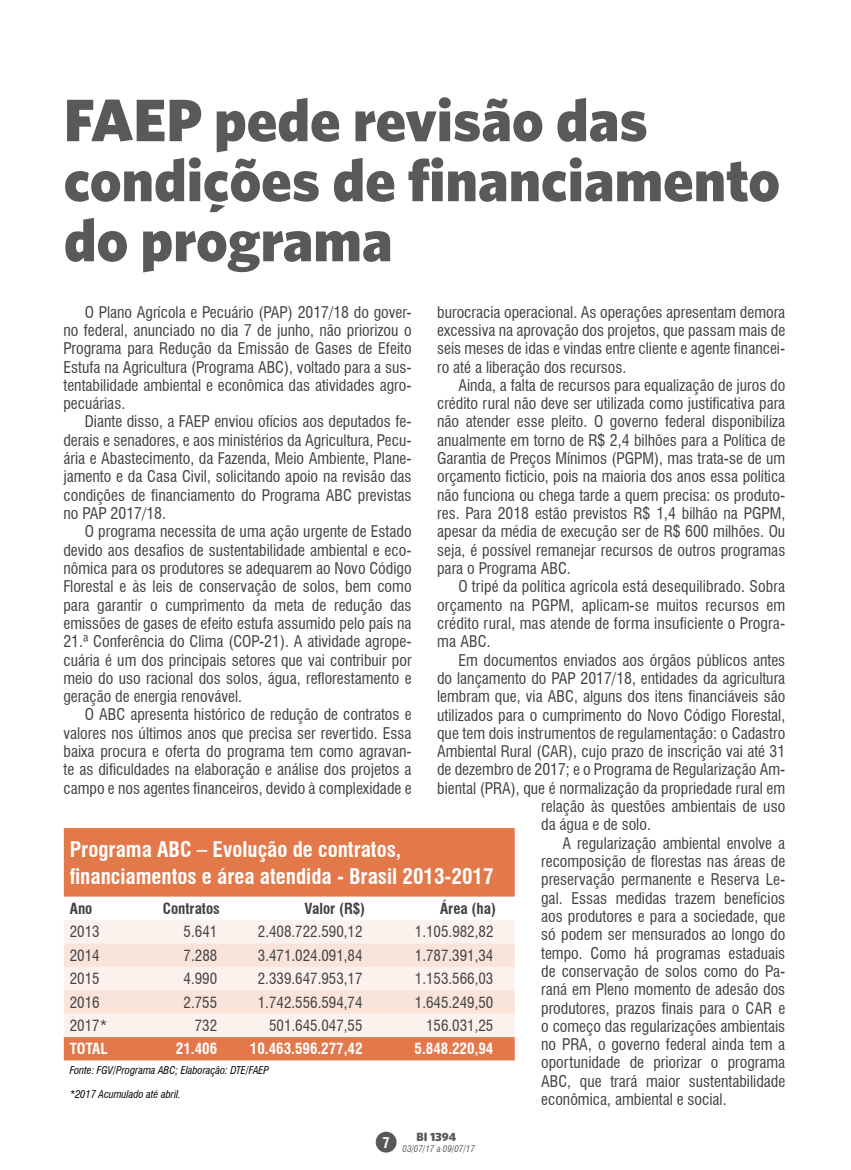
<style>
.page{position:relative;width:851px;height:1170px;background:#fff}
.page>*{position:absolute;margin:0;border:0;box-sizing:border-box;transform-origin:0 0}
.t1{font:900 60px/60px "Whitney HTF";color:#58595b}
.t2{font:700 condensed 21px/27px "Swiss 721 BT";color:#fff}
.t3{font:condensed 15.75px/18.3px "Swiss 721 BT";color:#414042;text-align:justify}
.t4{font:condensed 15px "Swiss 721 BT";color:#414042}
.t5{font:700 condensed 15px "Swiss 721 BT";color:#fff}
.t6{font:700 condensed 15px "Swiss 721 BT";color:#414042}
.t7{font:700 condensed 14.4px "Swiss 721 BT";color:#fff}
.t8{font:900 12px "Whitney HTF";color:#58595b}
.t9{font:italic condensed 10.5px "Swiss 721 BT";color:#000}
.t10{font:italic condensed 9px "Swiss 721 BT";color:#58595b}
</style>
<div class="page">
<div style="left:375px;top:1131px;width:21px;height:21px;background:#58595b;border-radius:50%"></div>
<svg style="left:64px;top:828px;width:450px;height:232px;fill:#e3784a"></svg>
<div style="left:64px;top:919px;width:450px;height:117px;background:#fcf1ed"></div>
<svg style="left:64px;top:943px;width:450px;height:70px;background:#fae8e1"></svg>
<h1 class="t1" style="left:64px;top:88px;width:717px">FAEP pede revisão das condições de financiamento do programa</h1>
<p class="t3" style="left:63px;top:303px;width:349px;text-indent:21px">O Plano Agrícola e Pecuário (PAP) 2017/18 do gover&shy;no federal, anunciado no dia 7 de junho, não priorizou o Programa para Redução da Emissão de Gases de Efeito Estufa na Agricultura (Programa ABC), voltado para a sus&shy;tentabilidade ambiental e econômica das atividades agro&shy;pecuárias.</p>
<p class="t3" style="left:63px;top:412px;width:349px;text-indent:21px">Diante disso, a FAEP enviou ofícios aos deputados fe&shy;derais e senadores, e aos ministérios da Agricultura, Pecu&shy;ária e Abastecimento, da Fazenda, Meio Ambiente, Plane&shy;jamento e da Casa Civil, solicitando apoio na revisão das condições de financiamento do Programa ABC previstas no PAP 2017/18.</p>
<p class="t3" style="left:63px;top:522px;width:349px;text-indent:21px">O programa necessita de uma ação urgente de Estado devido aos desafios de sustentabilidade ambiental e eco&shy;nômica para os produtores se adequarem ao Novo Código Florestal e às leis de conservação de solos, bem como para garantir o cumprimento da meta de redução das emissões de gases de efeito estufa assumido pelo país na 21.ª Conferência do Clima (COP-21). A atividade agrope&shy;cuária é um dos principais setores que vai contribuir por meio do uso racional dos solos, água, reflorestamento e geração de energia renovável.</p>
<p class="t3" style="left:63px;top:705px;width:349px;text-indent:21px">O ABC apresenta histórico de redução de contratos e valores nos últimos anos que precisa ser revertido. Essa baixa procura e oferta do programa tem como agravan&shy;te as dificuldades na elaboração e análise dos projetos a campo e nos agentes financeiros, devido à complexidade e</p>
<p class="t3" style="left:437px;top:303px;width:349px">burocracia operacional. As operações apresentam demora excessiva na aprovação dos projetos, que passam mais de seis meses de idas e vindas entre cliente e agente financei&shy;ro até a liberação dos recursos.</p>
<p class="t3" style="left:437px;top:376px;width:349px;text-indent:21px">Ainda, a falta de recursos para equalização de juros do crédito rural não deve ser utilizada como justificativa para não atender esse pleito. O governo federal disponibiliza anualmente em torno de R$ 2,4 bilhões para a Política de Garantia de Preços Mínimos (PGPM), mas trata-se de um orçamento fictício, pois na maioria dos anos essa política não funciona ou chega tarde a quem precisa: os produto&shy;res. Para 2018 estão previstos R$ 1,4 bilhão na PGPM, apesar da média de execução ser de R$ 600 milhões. Ou seja, é possível remanejar recursos de outros programas para o Programa ABC.</p>
<p class="t3" style="left:437px;top:577px;width:349px;text-indent:21px">O tripé da política agrícola está desequilibrado. Sobra orçamento na PGPM, aplicam-se muitos recursos em crédito rural, mas atende de forma insuficiente o Progra&shy;ma ABC.</p>
<p class="t3" style="left:458px;top:650px;width:328px">Em documentos enviados aos órgãos públicos antes</p>
<p class="t3" style="left:437px;top:669px;width:349px">do lançamento do PAP 2017/18, entidades da agricultura</p>
<p class="t3" style="left:437px;top:687px;width:349px">lembram que, via ABC, alguns dos itens financiáveis são</p>
<p class="t3" style="left:437px;top:705px;width:349px">utilizados para o cumprimento do Novo Código Florestal,</p>
<p class="t3" style="left:437px;top:723px;width:349px">que tem dois instrumentos de regulamentação: o Cadastro</p>
<p class="t3" style="left:437px;top:742px;width:349px">Ambiental Rural (CAR), cujo prazo de inscrição vai até 31</p>
<p class="t3" style="left:437px;top:760px;width:349px">de dezembro de 2017; e o Programa de Regularização Am-</p>
<p class="t3" style="left:437px;top:778px;width:349px">biental (PRA), que é normalização da propriedade rural em</p>
<p class="t3" style="left:541px;top:797px;width:245px">relação às questões ambientais de uso</p>
<p class="t3" style="left:541px;top:815px;width:111px">da água e de solo.</p>
<p class="t3" style="left:562px;top:833px;width:224px">A regularização ambiental envolve a</p>
<p class="t3" style="left:541px;top:852px;width:245px">recomposição de florestas nas áreas de</p>
<p class="t3" style="left:541px;top:870px;width:245px">preservação permanente e Reserva Le-</p>
<p class="t3" style="left:541px;top:888px;width:245px">gal. Essas medidas trazem benefícios</p>
<p class="t3" style="left:541px;top:907px;width:245px">aos produtores e para a sociedade, que</p>
<p class="t3" style="left:541px;top:925px;width:245px">só podem ser mensurados ao longo do</p>
<p class="t3" style="left:541px;top:943px;width:245px">tempo. Como há programas estaduais</p>
<p class="t3" style="left:541px;top:961px;width:245px">de conservação de solos como do Pa-</p>
<p class="t3" style="left:541px;top:980px;width:245px">raná em Pleno momento de adesão dos</p>
<p class="t3" style="left:541px;top:998px;width:245px">produtores, prazos finais para o CAR e</p>
<p class="t3" style="left:541px;top:1016px;width:245px">o começo das regularizações ambientais</p>
<p class="t3" style="left:541px;top:1035px;width:245px">no PRA, o governo federal ainda tem a</p>
<p class="t3" style="left:541px;top:1053px;width:245px">oportunidade de priorizar o programa</p>
<p class="t3" style="left:541px;top:1071px;width:245px">ABC, que trará maior sustentabilidade</p>
<p class="t3" style="left:541px;top:1090px;width:187px">econômica, ambiental e social.</p>
<h2 class="t2" style="left:70px;top:835px;width:425px">Programa ABC – Evolução de contratos, financiamentos e área atendida - Brasil 2013-2017</h2>
<p class="t6" style="left:70px;top:899px;width:24px">Ano</p>
<p class="t6" style="left:163px;top:899px;width:58px">Contratos</p>
<p class="t6" style="left:304px;top:899px;width:62px">Valor (R$)</p>
<p class="t6" style="left:440px;top:899px;width:57px">Área (ha)</p>
<p class="t4" style="left:70px;top:922px;width:31px">2013</p>
<p class="t4" style="left:184px;top:922px;width:35px">5.641</p>
<p class="t4" style="left:258px;top:922px;width:106px">2.408.722.590,12</p>
<p class="t4" style="left:415px;top:922px;width:80px">1.105.982,82</p>
<p class="t4" style="left:70px;top:946px;width:31px">2014</p>
<p class="t4" style="left:184px;top:946px;width:35px">7.288</p>
<p class="t4" style="left:258px;top:946px;width:106px">3.471.024.091,84</p>
<p class="t4" style="left:415px;top:946px;width:80px">1.787.391,34</p>
<p class="t4" style="left:70px;top:969px;width:31px">2015</p>
<p class="t4" style="left:183px;top:969px;width:35px">4.990</p>
<p class="t4" style="left:258px;top:969px;width:106px">2.339.647.953,17</p>
<p class="t4" style="left:415px;top:969px;width:80px">1.153.566,03</p>
<p class="t4" style="left:70px;top:993px;width:31px">2016</p>
<p class="t4" style="left:183px;top:993px;width:35px">2.755</p>
<p class="t4" style="left:258px;top:993px;width:106px">1.742.556.594,74</p>
<p class="t4" style="left:415px;top:993px;width:80px">1.645.249,50</p>
<p class="t4" style="left:70px;top:1016px;width:39px">2017*</p>
<p class="t4" style="left:195px;top:1016px;width:24px">732</p>
<p class="t4" style="left:269px;top:1016px;width:95px">501.645.047,55</p>
<p class="t4" style="left:426px;top:1016px;width:69px">156.031,25</p>
<p class="t5" style="left:70px;top:1039px;width:39px">TOTAL</p>
<p class="t5" style="left:176px;top:1039px;width:43px">21.406</p>
<p class="t5" style="left:250px;top:1039px;width:114px">10.463.596.277,42</p>
<p class="t5" style="left:414px;top:1039px;width:80px">5.848.220,94</p>
<p class="t9" style="left:70px;top:1064px;width:201px">Fonte: FGV/Programa ABC; Elaboração: DTE/FAEP</p>
<p class="t9" style="left:70px;top:1087px;width:113px">*2017 Acumulado até abril.</p>
<p class="t7" style="left:382px;top:1133px;width:9px">7</p>
<p class="t8" style="left:416px;top:1128px;width:41px">BI 1394</p>
<p class="t10" style="left:402px;top:1143px;width:74px">03/07/17 a 09/07/17</p>
</div>
